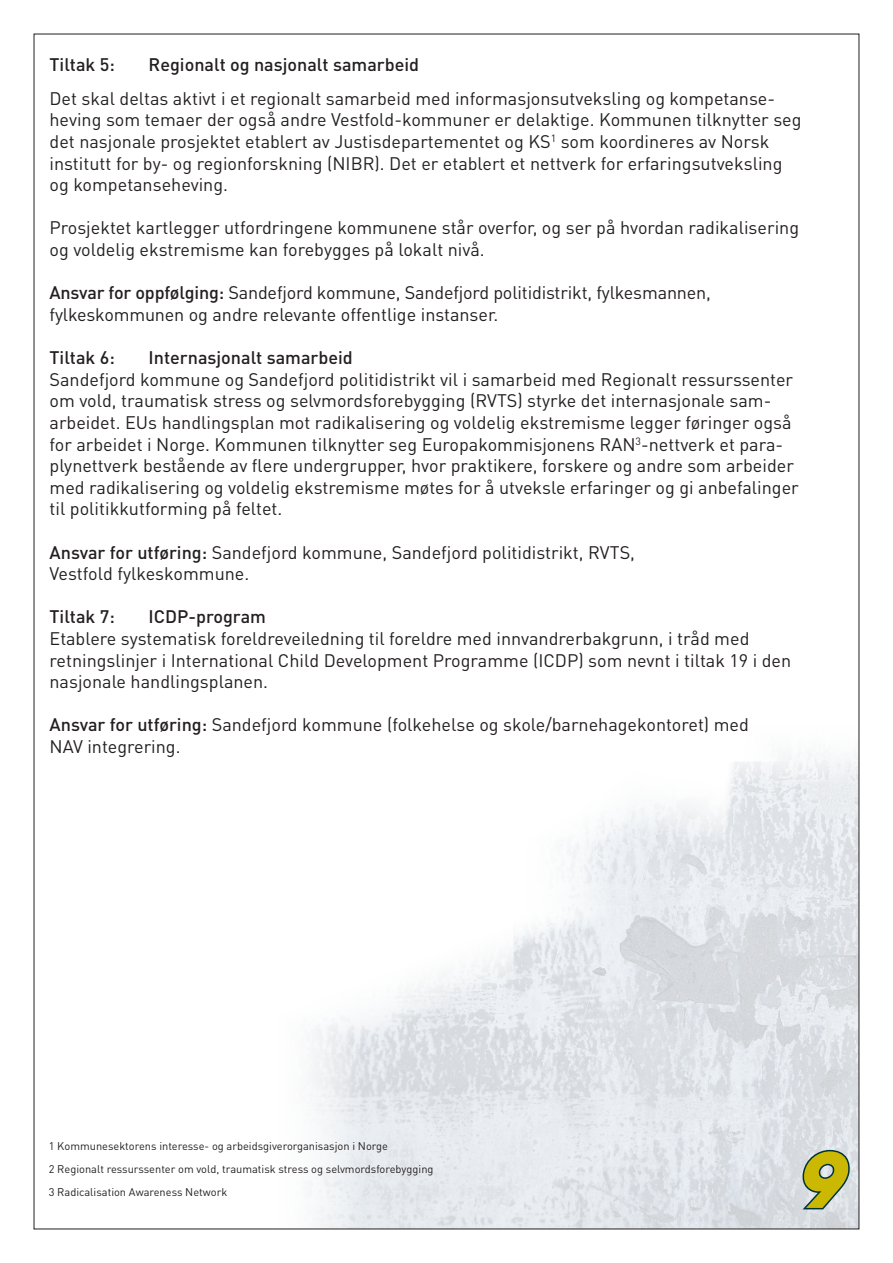
<style>
.page{position:relative;width:893px;height:1263px;background:#fff}
.page>*{position:absolute;margin:0;border:0;box-sizing:border-box;transform-origin:0 0}
.t1{font:italic 700 75px "ITC Avant Garde Std";color:#cab802}
.t2{font:18px/21.6px "DIN Pro";color:#231f20}
.t3{font:500 18px "DIN Pro";color:#231f20}
.t4{font:11.1px "DIN Pro";color:#231f20}
.s1{font-weight:500}
</style>
<div class="page">
<img style="left:312px;top:752px;width:545px;height:475px">
<svg style="left:799px;top:1148px;width:52px;height:64px;background:#adbbbf"></svg>
<p class="t3" style="left:50px;top:52px;width:67px">Tiltak 5:</p>
<p class="t3" style="left:149px;top:52px;width:272px">Regionalt og nasjonalt samarbeid</p>
<p class="t2" style="left:50px;top:87px;width:753px">Det skal deltas aktivt i et regionalt samarbeid med informasjonsutveksling og kompetanse&shy;heving som temaer der også andre Vestfold-kommuner er delaktige. Kommunen tilknytter seg det nasjonale prosjektet etablert av Justisdepartementet og KS<sup>1</sup> som koordineres av Norsk institutt for by- og regionforskning (NIBR). Det er etablert et nettverk for erfaringsutveksling</p>
<p class="t2" style="left:50px;top:173px;width:180px">og kompetanseheving.</p>
<p class="t2" style="left:50px;top:216px;width:751px">Prosjektet kartlegger utfordringene kommunene står overfor, og ser på hvordan radikalisering og voldelig ekstremisme kan forebygges på lokalt nivå.</p>
<p class="t2" style="left:50px;top:281px;width:663px"><span class="s1">Ansvar for oppfølging:</span> Sandefjord kommune, Sandefjord politidistrikt, fylkesmannen,</p>
<p class="t2" style="left:50px;top:303px;width:450px">fylkeskommunen og andre relevante offentlige instanser.</p>
<p class="t3" style="left:50px;top:345px;width:67px">Tiltak 6:</p>
<p class="t3" style="left:149px;top:345px;width:206px">Internasjonalt samarbeid</p>
<p class="t2" style="left:50px;top:368px;width:745px">Sandefjord kommune og Sandefjord politidistrikt vil i samarbeid med Regionalt ressurssenter om vold, traumatisk stress og selvmordsforebygging (RVTS) styrke det internasjonale sam-</p>
<p class="t2" style="left:50px;top:411px;width:743px">arbeidet. EUs handlingsplan mot radikalisering og voldelig ekstremisme legger føringer også for arbeidet i Norge. Kommunen tilknytter seg Europakommisjonens RAN<sup>3</sup>-nettverk et para-</p>
<p class="t2" style="left:50px;top:454px;width:751px">plynettverk bestående av flere undergrupper, hvor praktikere, forskere og andre som arbeider med radikalisering og voldelig ekstremisme møtes for å utveksle erfaringer og gi anbefalinger til politikkutforming på feltet.</p>
<p class="t2" style="left:50px;top:540px;width:587px"><span class="s1">Ansvar for utføring:</span> Sandefjord kommune, Sandefjord politidistrikt, RVTS,<br>Vestfold fylkeskommune.</p>
<p class="t3" style="left:50px;top:605px;width:67px">Tiltak 7:</p>
<p class="t3" style="left:149px;top:605px;width:119px">ICDP-program</p>
<p class="t2" style="left:50px;top:627px;width:743px">Etablere systematisk foreldreveiledning til foreldre med innvandrerbakgrunn, i tråd med retningslinjer i International Child Development Programme (ICDP) som nevnt i tiltak 19 i den nasjonale handlingsplanen.</p>
<p class="t2" style="left:50px;top:713px;width:701px"><span class="s1">Ansvar for utføring:</span> Sandefjord kommune (folkehelse og skole/barnehagekontoret) med</p>
<p class="t2" style="left:50px;top:735px;width:133px">NAV integrering.</p>
<p class="t4" style="left:49px;top:1138px;width:341px">1 Kommunesektorens interesse- og arbeidsgiverorganisasjon i Norge</p>
<p class="t4" style="left:49px;top:1161px;width:386px">2 Regionalt ressurssenter om vold, traumatisk stress og selvmordsforebygging</p>
<p class="t4" style="left:49px;top:1184px;width:180px">3 Radicalisation Awareness Network</p>
<h1 class="t1" style="left:796px;top:1132px;width:48px">9</h1>
</div>
